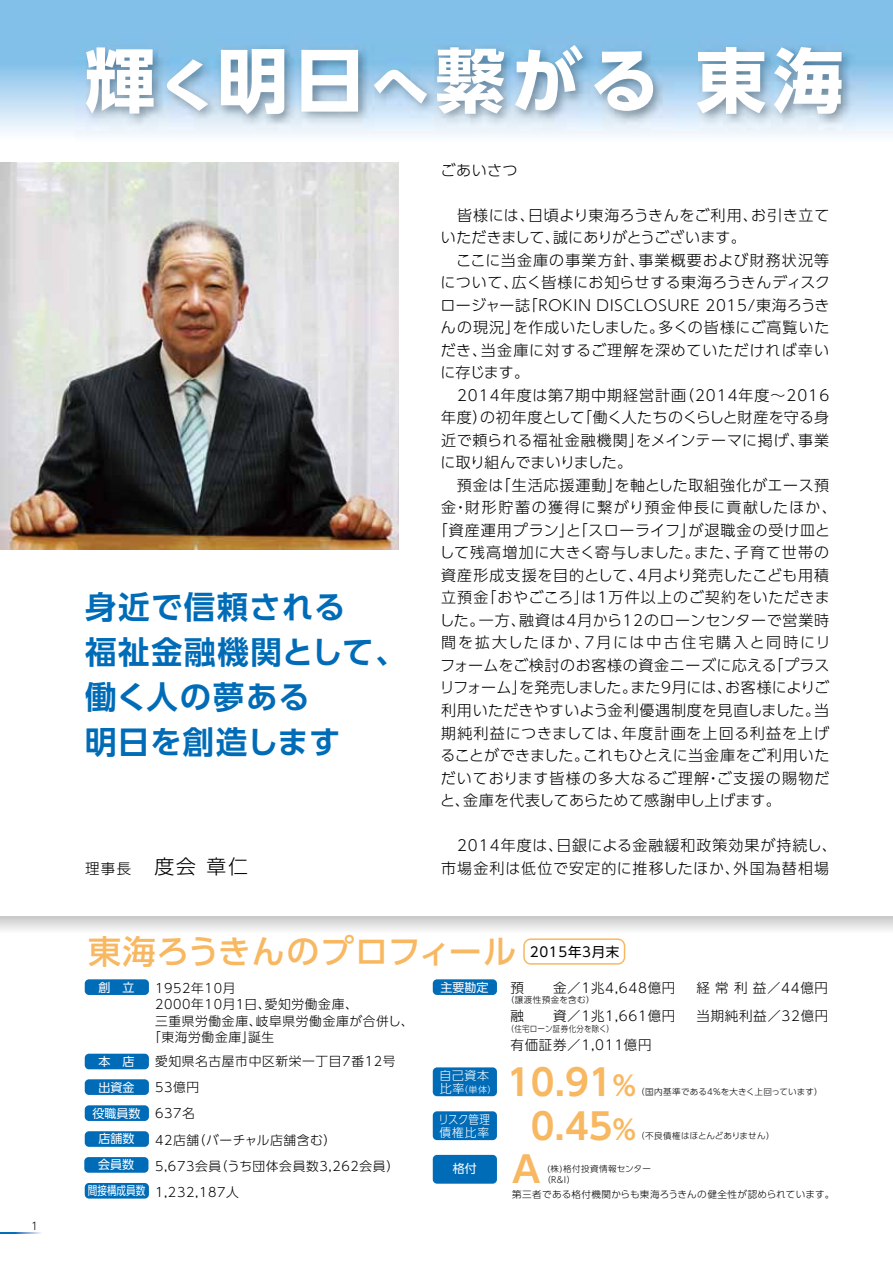
<style>
.page{position:relative;width:893px;height:1263px;background:#fff}
.page>*{position:absolute;margin:0;border:0;box-sizing:border-box;transform-origin:0 0}
.t1{font:70.35px "UD Shin Go Pro Bold 90 pv RKSJ H";letter-spacing:.1em;color:#fff}
.t2{font:36px "UD Shin Go Pro De Bold 90 pv RKSJ H";color:#f8b862}
.t3{font:33px "UD Shin Go Pro Medium 90 pv RKSJ H";letter-spacing:.025em;color:#f8b862}
.t4{font:31.5px/45px "UD Shin Go Pro De Bold 90 pv RKSJ H";letter-spacing:.04em;color:#006cb8}
.t5{font:19.8px "UD Shin Go Pro Light 90 pv RKSJ H";color:#000}
.t6{font:15px/22.5px "UD Shin Go Pro Light 90 pv RKSJ H";letter-spacing:.05em;color:#000}
.t7{font:15px "UD Shin Go Pro Light 90 pv RKSJ H";letter-spacing:.025em;color:#000}
.t8{font:15px "UD Shin Go Pro Light 90 pv RKSJ H";letter-spacing:.015em;color:#000}
.t9{font:15px "UD Shin Go Pro Light 90 pv RKSJ H";letter-spacing:.07em;color:#000}
.t10{font:15px "UD Shin Go Pro Light 90 pv RKSJ H";letter-spacing:-.01em;color:#000}
.t11{font:15px "UD Shin Go Pro Light 90 pv RKSJ H";letter-spacing:.01em;color:#000}
.t12{font:15px "UD Shin Go Pro Light 90 pv RKSJ H";letter-spacing:.075em;color:#000}
.t13{font:15px "UD Shin Go Pro Light 90 pv RKSJ H";letter-spacing:.1em;color:#000}
.t14{font:15px "UD Shin Go Pro Light 90 pv RKSJ H";letter-spacing:.08em;color:#000}
.t15{font:15px "UD Shin Go Pro Light 90 pv RKSJ H";letter-spacing:.13em;color:#000}
.t16{font:15px "UD Shin Go Pro Light 90 pv RKSJ H";color:#000}
.t17{font:15px "UD Shin Go Pro Light 90 pv RKSJ H";letter-spacing:-.04em;color:#000}
.t18{font:13.5px/28.5px "UD Shin Go Pro Light 90 pv RKSJ H";letter-spacing:.05em;color:#000}
.t19{font:13.5px "UD Shin Go Pro Regular 90 pv RKSJ H";letter-spacing:.05em;color:#000}
.t20{font:12.75px/26.1px "UD Shin Go Pro Light 90 pv RKSJ H";letter-spacing:.05em;color:#000}
.t21{font:12px/26px "UD Shin Go Pro Regular 90 pv RKSJ H";color:#fff;text-align:center}
.t22{font:12px/13.5px "UD Shin Go Pro Light 90 pv RKSJ H";letter-spacing:.05em;color:#fff;scale:.87 1}
.t23{font:12px "UD Shin Go Pro Light 90 pv RKSJ H";letter-spacing:.05em;color:#fff}
.t24{font:10.5px "UD Shin Go Pro Light 90 pv RKSJ H";color:#000}
.t25{font:9.6px "UD Shin Go Pro Light 90 pv RKSJ H";letter-spacing:.03em;color:#000}
.t26{font:9px "UD Shin Go Pro Light 90 pv RKSJ H";color:#fff}
.t27{font:8.55px "UD Shin Go Pro Light 90 pv RKSJ H";letter-spacing:.02em;color:#000}
.t28{font:8.55px/10.8px "UD Shin Go Pro Light 90 pv RKSJ H";letter-spacing:.05em;color:#000}
.t29{font:8.55px "UD Shin Go Pro Light 90 pv RKSJ H";letter-spacing:.02em;color:#000;scale:.88 1}
.s1{font-size:57.45px}
.s2{font-size:14.4px}
.s3{font-size:27px}
.s4{font-size:12px}
</style>
<div class="page">
<svg style="left:0;top:0;width:893px;height:135px;background:#8ac4eb"></svg>
<svg style="left:0;top:917px;width:893px;height:13px"></svg>
<svg style="left:0;top:1232px;width:41px;height:2px"></svg>
<img style="left:0;top:163px;width:398px;height:386px">
<img style="left:76px;top:35px;width:817px;height:100px">
<div style="left:85px;top:979px;width:64px;height:16px;background:#006cb8;border-radius:4px"></div>
<div style="left:85px;top:1054px;width:64px;height:15px;background:#006cb8;border-radius:4px"></div>
<div style="left:85px;top:1079px;width:64px;height:16px;background:#006cb8;border-radius:4px"></div>
<div style="left:85px;top:1105px;width:64px;height:16px;background:#006cb8;border-radius:4px"></div>
<div style="left:433px;top:979px;width:64px;height:16px;background:#006cb8;border-radius:4px"></div>
<div style="left:433px;top:1067px;width:64px;height:29px;background:#006cb8;border-radius:4px"></div>
<div style="left:433px;top:1111px;width:64px;height:29px;background:#006cb8;border-radius:4px"></div>
<div style="left:433px;top:1155px;width:64px;height:29px;background:#006cb8;border-radius:4px"></div>
<div style="left:85px;top:1131px;width:64px;height:16px;background:#006cb8;border-radius:4px"></div>
<div style="left:84px;top:1157px;width:64px;height:16px;background:#006cb8;border-radius:4px"></div>
<div style="left:85px;top:1183px;width:64px;height:15px;background:#006cb8;border-radius:4px"></div>
<svg style="left:523px;top:938px;width:102px;height:27px"></svg>
<p class="t24" style="left:31px;top:1217px;width:8px">1</p>
<h1 class="t1" style="left:85px;top:23px;width:760px">輝<span class="s1">く</span>明日<span class="s1">へ</span>繋がる 東海</h1>
<h3 class="t4" style="left:85px;top:584px;width:323px">身近で信頼される<br>福祉金融機関として、働く人の夢ある<br>明日を創造します</h3>
<h3 class="t5" style="left:85px;top:850px;width:165px"><span class="s2">理事長</span>　度会 章仁</h3>
<p class="t6" style="left:440px;top:158px;width:79px">ごあいさつ</p>
<p class="t6" style="left:441px;top:203px;width:390px">　皆様には、日頃より東海ろうきんをご利用、お引き立て</p>
<p class="t16" style="left:441px;top:226px;width:306px">いただきまして、誠にありがとうございます。</p>
<p class="t12" style="left:441px;top:248px;width:390px">　ここに当金庫の事業方針、事業概要および財務状況等</p>
<p class="t7" style="left:440px;top:271px;width:391px">について、広く皆様にお知らせする東海ろうきんディスク</p>
<p class="t6" style="left:441px;top:293px;width:391px">ロージャー誌「ROKIN DISCLOSURE 2015/東海ろうき</p>
<p class="t6" style="left:441px;top:316px;width:390px">んの現況」を作成いたしました。多くの皆様にご高覧いた</p>
<p class="t6" style="left:441px;top:338px;width:390px">だき、当金庫に対するご理解を深めていただければ幸い</p>
<p class="t6" style="left:440px;top:361px;width:90px">に存じます。</p>
<p class="t9" style="left:441px;top:383px;width:390px">　2014年度は第7期中期経営計画（2014年度～2016</p>
<p class="t11" style="left:441px;top:406px;width:390px">年度）の初年度として「働く人たちのくらしと財産を守る身</p>
<p class="t6" style="left:441px;top:428px;width:390px">近で頼られる福祉金融機関」をメインテーマに掲げ、事業</p>
<p class="t17" style="left:440px;top:451px;width:193px">に取り組んでまいりました。</p>
<p class="t6" style="left:441px;top:473px;width:390px">　預金は「生活応援運動」を軸とした取組強化がエース預</p>
<p class="t13" style="left:441px;top:496px;width:397px">金・財形貯蓄の獲得に繋がり預金伸長に貢献したほか、</p>
<p class="t6" style="left:433px;top:518px;width:399px">「資産運用プラン」と「スローライフ」が退職金の受け皿と</p>
<p class="t6" style="left:439px;top:541px;width:391px">して残高増加に大きく寄与しました。また、子育て世帯の</p>
<p class="t6" style="left:441px;top:563px;width:390px">資産形成支援を目的として、4月より発売したこども用積</p>
<p class="t6" style="left:441px;top:586px;width:390px">立預金「おやごころ」は1万件以上のご契約をいただきま</p>
<p class="t6" style="left:439px;top:608px;width:391px">した。一方、融資は4月から12のローンセンターで営業時</p>
<p class="t15" style="left:441px;top:631px;width:391px">間を拡大したほか、7月には中古住宅購入と同時にリ</p>
<p class="t6" style="left:440px;top:653px;width:391px">フォームをご検討のお客様の資金ニーズに応える「プラス</p>
<p class="t10" style="left:440px;top:676px;width:391px">リフォーム」を発売しました。また9月には、お客様によりご</p>
<p class="t7" style="left:441px;top:698px;width:390px">利用いただきやすいよう金利優遇制度を見直しました。当</p>
<p class="t6" style="left:441px;top:721px;width:390px">期純利益につきましては、年度計画を上回る利益を上げ</p>
<p class="t8" style="left:440px;top:743px;width:391px">ることができました。これもひとえに当金庫をご利用いた</p>
<p class="t14" style="left:441px;top:766px;width:390px">だいております皆様の多大なるご理解・ご支援の賜物だ</p>
<p class="t8" style="left:440px;top:788px;width:342px">と、金庫を代表してあらためて感謝申し上げます。</p>
<p class="t6" style="left:441px;top:833px;width:397px">　2014年度は、日銀による金融緩和政策効果が持続し、市場金利は低位で安定的に推移したほか、外国為替相場</p>
<h3 class="t3" style="left:88px;top:925px;width:430px">東海ろうきんのプロフィール</h3>
<p class="t20" style="left:155px;top:974px;width:82px">1952年10月</p>
<p class="t20" style="left:155px;top:991px;width:204px">2000年10月1日、愛知労働金庫、</p>
<p class="t20" style="left:155px;top:1007px;width:260px">三重県労働金庫、岐阜県労働金庫が合併し、</p>
<p class="t20" style="left:148px;top:1024px;width:128px">「東海労働金庫」誕生</p>
<p class="t20" style="left:155px;top:1048px;width:246px">愛知県名古屋市中区新栄一丁目7番12号<br>53億円<br>637名<br>42店舗（バーチャル店舗含む）<br>5,673会員（うち団体会員数3,262会員）<br>1,232,187人</p>
<p class="t19" style="left:530px;top:941px;width:91px">2015年3月末</p>
<p class="t18" style="left:696px;top:973px;width:133px">経 常 利 益／44億円当期純利益／32億円</p>
<p class="t18" style="left:511px;top:973px;width:166px">預　　金／1兆4,648億円</p>
<p class="t28" style="left:506px;top:994px;width:90px">（譲渡性預金を含む）</p>
<p class="t18" style="left:511px;top:1001px;width:166px">融　　資／1兆1,661億円</p>
<p class="t29" style="left:506px;top:1021px;width:124px">（住宅ローン証券化分を除く）</p>
<p class="t18" style="left:511px;top:1030px;width:143px">有価証券／1,011億円</p>
<p class="t21" style="left:441px;top:974px;width:49px">主要勘定</p>
<p class="t21" style="left:99px;top:974px;width:37px">創 立</p>
<p class="t21" style="left:93px;top:1048px;width:49px">本 店出資金役職員数</p>
<h2 class="t2" style="left:507px;top:1053px;width:131px">10.91<span class="s3">%</span></h2>
<p class="t23" style="left:440px;top:1065px;width:51px">自己資本</p>
<p class="t26" style="left:440px;top:1082px;width:58px"><span class="s4">比率</span>（単体）</p>
<p class="t22" style="left:438px;top:1112px;width:61px">リスク管理債権比率</p>
<p class="t21" style="left:453px;top:1155px;width:25px">格付</p>
<p class="t27" style="left:636px;top:1085px;width:188px">（国内基準である4%を大きく上回っています）</p>
<h2 class="t2" style="left:531px;top:1097px;width:107px">0.45<span class="s3">%</span></h2>
<p class="t27" style="left:636px;top:1129px;width:140px">（不良債権はほとんどありません）</p>
<p class="t21" style="left:88px;top:1125px;width:59px">店舗数<br>会員数<br>間接構成員数</p>
<h2 class="t2" style="left:512px;top:1140px;width:30px">A</h2>
<p class="t28" style="left:542px;top:1163px;width:110px;text-indent:5px">(株)格付投資情報センター（R&amp;I）</p>
<p class="t25" style="left:512px;top:1186px;width:324px">第三者である格付機関からも東海ろうきんの健全性が認められています。</p>
</div>
